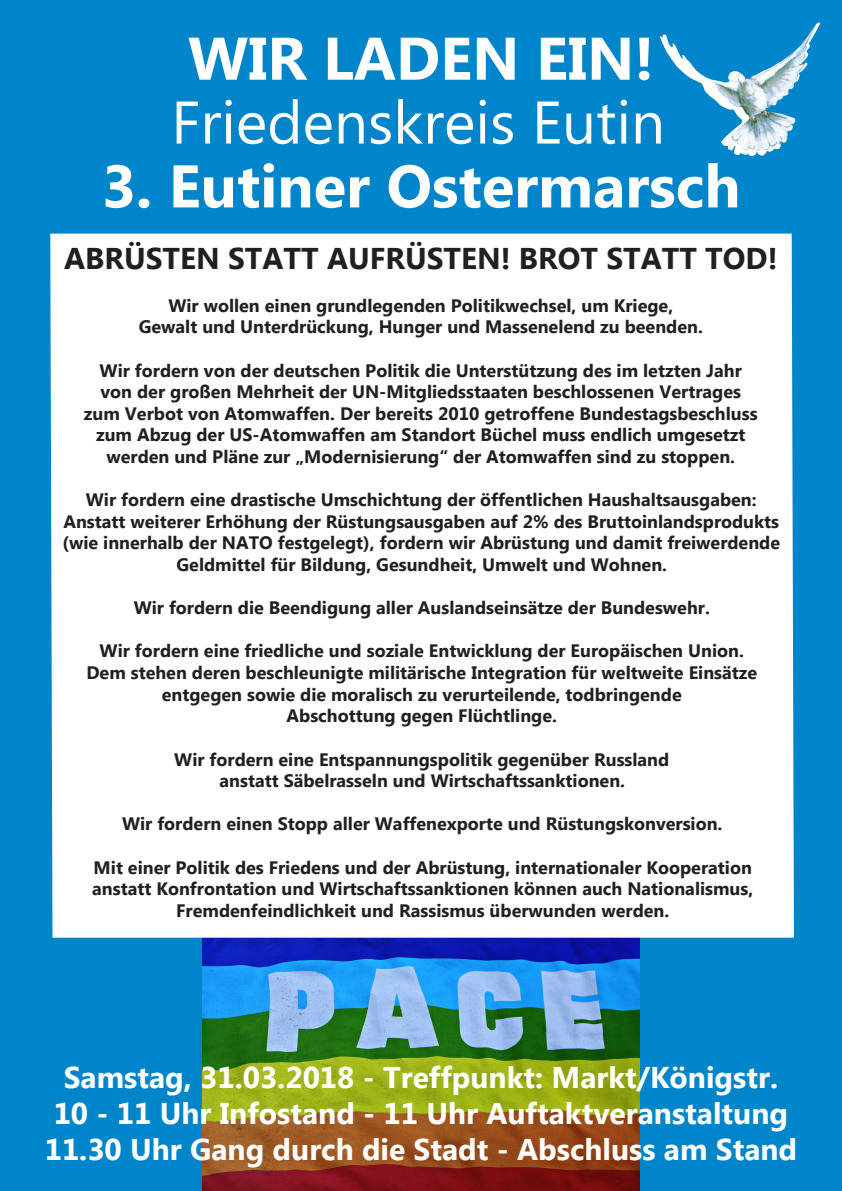
<style>
.page{position:relative;width:842px;height:1191px;background:#0084ca}
.page>*{position:absolute;margin:0;border:0;box-sizing:border-box;transform-origin:0 0}
.t1{font:700 60px "Lao UI";color:#fff}
.t2{font:60px "Lao UI";color:#fff}
.t3{font:700 30px "Lao UI";color:#fff}
.t4{font:700 30px "Lao UI";color:#231f20}
.t5{font:700 18px/21.6px "Lao UI";color:#231f20;text-align:center}
</style>
<div class="page">
<img style="left:805px;top:23px;width:13px;height:17px">
<img style="left:202px;top:937px;width:438px;height:254px">
<div style="left:50px;top:233px;width:744px;height:704px;background:#fff"></div>
<p class="t1" style="left:188px;top:18px;width:467px">WIR LADEN EIN!</p>
<p class="t2" style="left:171px;top:82px;width:495px">Friedenskreis Eutin</p>
<p class="t1" style="left:101px;top:146px;width:641px">3. Eutiner Ostermarsch</p>
<p class="t4" style="left:64px;top:238px;width:715px">ABRÜSTEN STATT AUFRÜSTEN! BROT STATT TOD!</p>
<p class="t5" style="left:168px;top:294px;width:506px">Wir wollen einen grundlegenden Politikwechsel, um Kriege,</p>
<p class="t5" style="left:139px;top:315px;width:566px">Gewalt und Unterdrückung, Hunger und Massenelend zu beenden.</p>
<p class="t5" style="left:100px;top:359px;width:644px">Wir fordern von der deutschen Politik die Unterstützung des im letzten Jahr</p>
<p class="t5" style="left:101px;top:380px;width:642px">von der großen Mehrheit der UN-Mitgliedsstaaten beschlossenen Vertrages</p>
<p class="t5" style="left:84px;top:402px;width:675px">zum Verbot von Atomwaffen. Der bereits 2010 getroffene Bundestagsbeschluss</p>
<p class="t5" style="left:96px;top:423px;width:651px">zum Abzug der US-Atomwaffen am Standort Büchel muss endlich umgesetzt</p>
<p class="t5" style="left:106px;top:445px;width:630px">werden und Pläne zur „Modernisierung“ der Atomwaffen sind zu stoppen.</p>
<p class="t5" style="left:86px;top:488px;width:672px">Wir fordern eine drastische Umschichtung der öffentlichen Haushaltsausgaben:</p>
<p class="t5" style="left:62px;top:510px;width:719px">Anstatt weiterer Erhöhung der Rüstungsausgaben auf 2% des Bruttoinlandsprodukts (wie innerhalb der NATO festgelegt), fordern wir Abrüstung und damit freiwerdende<br>Geldmittel für Bildung, Gesundheit, Umwelt und Wohnen.</p>
<p class="t5" style="left:134px;top:596px;width:578px">Wir fordern die Beendigung aller Auslandseinsätze der Bundeswehr.</p>
<p class="t5" style="left:100px;top:639px;width:646px">Wir fordern eine friedliche und soziale Entwicklung der Europäischen Union.</p>
<p class="t5" style="left:86px;top:661px;width:672px">Dem stehen deren beschleunigte militärische Integration für weltweite Einsätze</p>
<p class="t5" style="left:162px;top:683px;width:521px">entgegen sowie die moralisch zu verurteilende, todbringende</p>
<p class="t5" style="left:287px;top:704px;width:272px">Abschottung gegen Flüchtlinge.</p>
<p class="t5" style="left:174px;top:747px;width:496px">Wir fordern eine Entspannungspolitik gegenüber Russland</p>
<p class="t5" style="left:219px;top:769px;width:407px">anstatt Säbelrasseln und Wirtschaftssanktionen.</p>
<p class="t5" style="left:122px;top:812px;width:602px">Wir fordern einen Stopp aller Waffenexporte und Rüstungskonversion.</p>
<p class="t5" style="left:94px;top:855px;width:660px">Mit einer Politik des Friedens und der Abrüstung, internationaler Kooperation</p>
<p class="t5" style="left:92px;top:877px;width:662px">anstatt Konfrontation und Wirtschaftssanktionen können auch Nationalismus,</p>
<p class="t5" style="left:176px;top:899px;width:495px">Fremdenfeindlichkeit und Rassismus überwunden werden.</p>
<p class="t3" style="left:64px;top:1056px;width:716px">Samstag, 31.03.2018 - Treffpunkt: Markt/Königstr.</p>
<p class="t3" style="left:54px;top:1092px;width:736px">10 - 11 Uhr Infostand - 11 Uhr Auftaktveranstaltung</p>
<p class="t3" style="left:45px;top:1128px;width:754px">11.30 Uhr Gang durch die Stadt - Abschluss am Stand</p>
</div>
